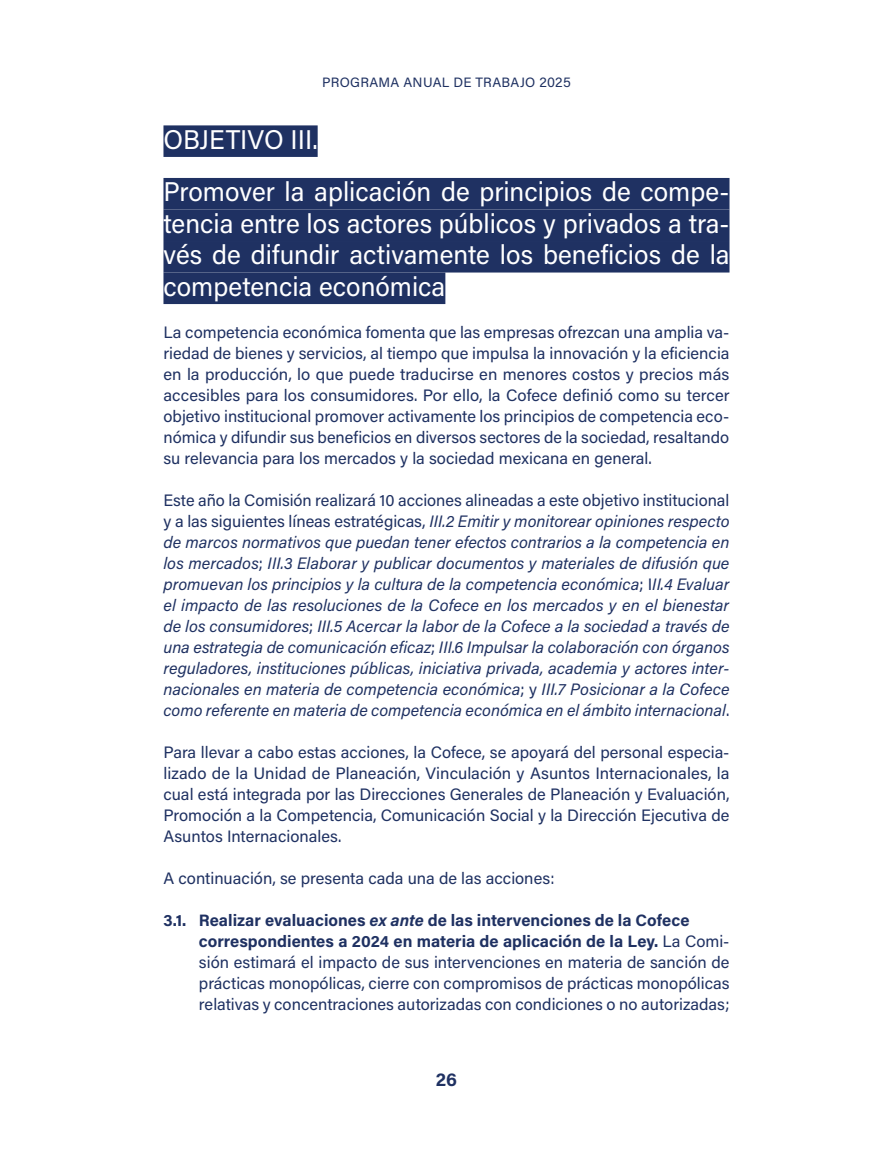
<style>
.page{position:relative;width:893px;height:1149px;background:#fff}
.page>*{position:absolute;margin:0;border:0;box-sizing:border-box;transform-origin:0 0}
.Titulo_2{font:27px/31.5px "Acumin Pro";color:#fff;text-align:justify}
.t1{font:700 18px "Acumin Pro";color:#1f3162}
.Texto_independiente{font:16.5px/21px "Acumin Pro";color:#1f3162;text-align:justify}
.Texto_independiente-2{font:italic 16.5px/21px "Acumin Pro";color:#1f3162;text-align:justify}
.t2{font:13.5px "Acumin Pro";letter-spacing:.02em;color:#1f3162}
.s1{font-style:normal}
.s2{font-weight:700}
.s3{font-weight:700;font-style:italic}
</style>
<div class="page">
<div style="left:163px;top:125px;width:155px;height:32px;background:#1f3162"></div>
<div style="left:163px;top:178px;width:566px;height:31px;background:#1f3162"></div>
<div style="left:163px;top:209px;width:566px;height:32px;background:#1f3162"></div>
<div style="left:163px;top:241px;width:566px;height:31px;background:#1f3162"></div>
<div style="left:163px;top:272px;width:282px;height:32px;background:#1f3162"></div>
<p class="t2" style="left:322px;top:72px;width:250px">PROGRAMA ANUAL DE TRABAJO 2025</p>
<p class="Titulo_2" style="left:163px;top:122px;width:156px">OBJETIVO III.</p>
<p class="Titulo_2" style="left:163px;top:175px;width:568px">Promover la aplicación de principios de compe&shy;tencia entre los actores públicos y privados a tra&shy;vés de difundir activamente los beneficios de la competencia económica</p>
<p class="Texto_independiente" style="left:163px;top:321px;width:568px">La competencia económica fomenta que las empresas ofrezcan una amplia va&shy;riedad de bienes y servicios, al tiempo que impulsa la innovación y la eficiencia en la producción, lo que puede traducirse en menores costos y precios más accesibles para los consumidores. Por ello, la Cofece definió como su tercer objetivo institucional promover activamente los principios de competencia eco&shy;nómica y difundir sus beneficios en diversos sectores de la sociedad, resaltando su relevancia para los mercados y la sociedad mexicana en general.</p>
<p class="Texto_independiente-2" style="left:163px;top:489px;width:568px"><span class="s1">Este año la Comisión realizará 10 acciones alineadas a este objetivo institucional y a las siguientes líneas estratégicas,</span> III.2 Emitir y monitorear opiniones respecto de marcos normativos que puedan tener efectos contrarios a la competencia en los mercados<span class="s1">;</span> III.3 Elaborar y publicar documentos y materiales de difusión que promuevan los principios y la cultura de la competencia económica<span class="s1">; I</span>II.4 Evaluar el impacto de las resoluciones de la Cofece en los mercados y en el bienestar de los consumidores<span class="s1">;</span> III.5 Acercar la labor de la Cofece a la sociedad a través de una estrategia de comunicación eficaz<span class="s1">;</span> III.6 Impulsar la colaboración con órganos reguladores, instituciones públicas, iniciativa privada, academia y actores inter&shy;nacionales en materia de competencia económica<span class="s1">; y</span> III.7 Posicionar a la Cofece como referente en materia de competencia económica en el ámbito internacional<span class="s1">.</span></p>
<p class="Texto_independiente" style="left:163px;top:741px;width:568px">Para llevar a cabo estas acciones, la Cofece, se apoyará del personal especia&shy;lizado de la Unidad de Planeación, Vinculación y Asuntos Internacionales, la cual está integrada por las Direcciones Generales de Planeación y Evaluación, Promoción a la Competencia, Comunicación Social y la Dirección Ejecutiva de Asuntos Internacionales.</p>
<p class="Texto_independiente" style="left:163px;top:867px;width:393px">A continuación, se presenta cada una de las acciones:</p>
<p class="Texto_independiente" style="left:199px;top:909px;width:532px;text-align:left;text-indent:-36px"><span class="s2">3.1. Realizar evaluaciones</span> <span class="s3">ex ante</span> <span class="s2">de las intervenciones de la Cofece correspondientes a 2024 en materia de aplicación de la Ley.</span> La Comi&shy;sión estimará el impacto de sus intervenciones en materia de sanción de prácticas monopólicas, cierre con compromisos de prácticas monopólicas relativas y concentraciones autorizadas con condiciones o no autorizadas;</p>
<p class="t1" style="left:436px;top:1066px;width:23px">26</p>
</div>
